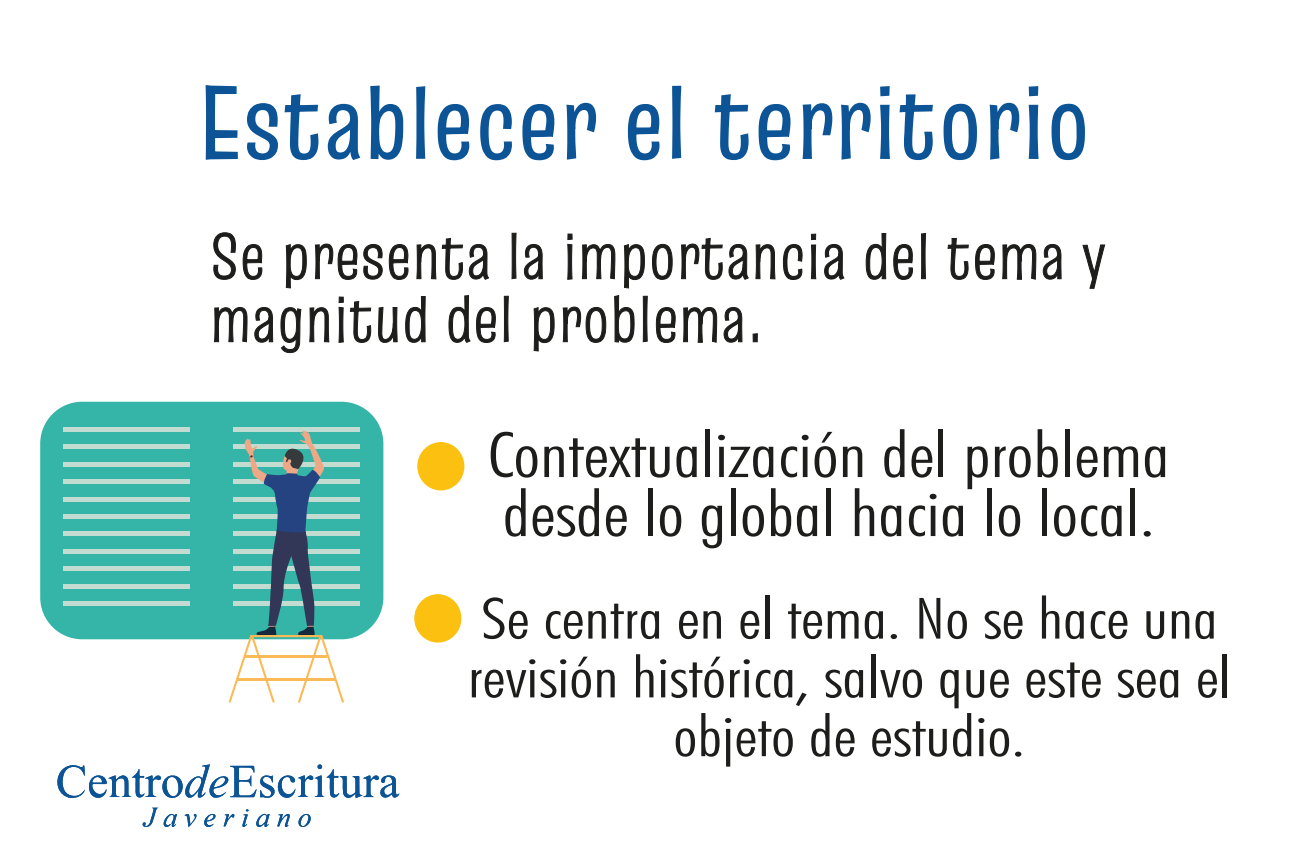
<style>
.page{position:relative;width:1289px;height:854px;background:#fff}
.page>*{position:absolute;margin:0;border:0;box-sizing:border-box;transform-origin:0 0}
.t1{font:500 105px "Truculenta 12 pt";color:#0c5495}
.t2{font:300 65.25px/63px "Truculenta 12 pt";color:#1d1d1b}
.t3{font:300 condensed 63.22px/58.9px "Futura BT";color:#1d1d1b;scale:1.24 1}
.t4{font:300 condensed 57px/58.8px "Futura BT";color:#1d1d1b;text-align:center;scale:1.24 1}
</style>
<div class="page">
<svg style="left:213px;top:232px;width:23px;height:48px"></svg>
<svg style="left:242px;top:244px;width:21px;height:36px"></svg>
<svg style="left:285px;top:244px;width:22px;height:45px"></svg>
<svg style="left:314px;top:243px;width:95px;height:37px"></svg>
<svg style="left:416px;top:237px;width:73px;height:43px"></svg>
<svg style="left:511px;top:232px;width:6px;height:47px"></svg>
<svg style="left:523px;top:244px;width:20px;height:36px"></svg>
<svg style="left:567px;top:233px;width:6px;height:47px"></svg>
<svg style="left:581px;top:244px;width:34px;height:35px"></svg>
<svg style="left:623px;top:244px;width:22px;height:45px"></svg>
<svg style="left:652px;top:244px;width:21px;height:36px"></svg>
<svg style="left:681px;top:237px;width:68px;height:43px"></svg>
<svg style="left:755px;top:244px;width:20px;height:36px"></svg>
<svg style="left:782px;top:244px;width:21px;height:36px"></svg>
<svg style="left:810px;top:233px;width:6px;height:46px"></svg>
<svg style="left:824px;top:244px;width:21px;height:36px"></svg>
<svg style="left:865px;top:233px;width:21px;height:47px"></svg>
<svg style="left:893px;top:244px;width:20px;height:36px"></svg>
<svg style="left:921px;top:233px;width:5px;height:46px"></svg>
<svg style="left:947px;top:238px;width:48px;height:42px"></svg>
<svg style="left:1002px;top:244px;width:34px;height:36px"></svg>
<svg style="left:1042px;top:244px;width:19px;height:36px"></svg>
<svg style="left:1082px;top:244px;width:23px;height:45px"></svg>
<svg style="left:214px;top:307px;width:34px;height:35px"></svg>
<svg style="left:254px;top:307px;width:19px;height:36px"></svg>
<svg style="left:280px;top:307px;width:22px;height:46px"></svg>
<svg style="left:309px;top:307px;width:20px;height:36px"></svg>
<svg style="left:338px;top:296px;width:6px;height:47px"></svg>
<svg style="left:350px;top:301px;width:21px;height:42px"></svg>
<svg style="left:378px;top:307px;width:20px;height:36px"></svg>
<svg style="left:405px;top:296px;width:21px;height:47px"></svg>
<svg style="left:448px;top:295px;width:48px;height:48px"></svg>
<svg style="left:503px;top:295px;width:6px;height:47px"></svg>
<svg style="left:533px;top:307px;width:22px;height:45px"></svg>
<svg style="left:562px;top:306px;width:44px;height:37px"></svg>
<svg style="left:614px;top:295px;width:21px;height:48px"></svg>
<svg style="left:642px;top:295px;width:6px;height:47px"></svg>
<svg style="left:655px;top:307px;width:21px;height:36px"></svg>
<svg style="left:683px;top:307px;width:34px;height:36px"></svg>
<svg style="left:723px;top:307px;width:19px;height:36px"></svg>
<svg style="left:752px;top:333px;width:6px;height:9px"></svg>
<svg style="left:298px;top:813px;width:13px;height:14px"></svg>
<svg style="left:204px;top:814px;width:12px;height:13px"></svg>
<svg style="left:57px;top:764px;width:342px;height:34px"></svg>
<svg style="left:184px;top:814px;width:13px;height:13px"></svg>
<svg style="left:223px;top:814px;width:12px;height:12px"></svg>
<svg style="left:242px;top:809px;width:7px;height:18px"></svg>
<svg style="left:277px;top:813px;width:13px;height:14px"></svg>
<svg style="left:142px;top:807px;width:35px;height:20px"></svg>
<svg style="left:256px;top:813px;width:14px;height:14px"></svg>
<div style="left:417px;top:442px;width:47px;height:48px;background:#fcc010;border-radius:50%"></div>
<div style="left:414px;top:594px;width:47px;height:48px;background:#fcc010;border-radius:50%"></div>
<div style="left:40px;top:402px;width:343px;height:237px;background:#35b5a8;border-radius:42px"></div>
<hr style="left:63px;top:427px;width:126px;height:4px;background:#c2dcd2">
<div style="left:63px;top:444px;width:126px;height:5px;background:#c2dcd2"></div>
<div style="left:63px;top:461px;width:126px;height:5px;background:#c2dcd2"></div>
<div style="left:63px;top:479px;width:126px;height:5px;background:#c2dcd2"></div>
<div style="left:63px;top:496px;width:126px;height:5px;background:#c2dcd2"></div>
<div style="left:63px;top:514px;width:126px;height:5px;background:#c2dcd2"></div>
<div style="left:63px;top:531px;width:126px;height:5px;background:#c2dcd2"></div>
<div style="left:63px;top:549px;width:126px;height:5px;background:#c2dcd2"></div>
<div style="left:63px;top:566px;width:126px;height:5px;background:#c2dcd2"></div>
<div style="left:63px;top:584px;width:126px;height:5px;background:#c2dcd2"></div>
<div style="left:63px;top:601px;width:126px;height:5px;background:#c2dcd2"></div>
<hr style="left:233px;top:427px;width:126px;height:4px;background:#c2dcd2">
<div style="left:233px;top:444px;width:126px;height:5px;background:#c2dcd2"></div>
<div style="left:233px;top:461px;width:126px;height:5px;background:#c2dcd2"></div>
<div style="left:233px;top:479px;width:126px;height:5px;background:#c2dcd2"></div>
<div style="left:233px;top:496px;width:126px;height:5px;background:#c2dcd2"></div>
<div style="left:233px;top:514px;width:126px;height:5px;background:#c2dcd2"></div>
<div style="left:233px;top:531px;width:126px;height:5px;background:#c2dcd2"></div>
<div style="left:233px;top:549px;width:126px;height:5px;background:#c2dcd2"></div>
<div style="left:233px;top:566px;width:126px;height:5px;background:#c2dcd2"></div>
<div style="left:233px;top:584px;width:126px;height:5px;background:#c2dcd2"></div>
<div style="left:233px;top:601px;width:126px;height:5px;background:#c2dcd2"></div>
<svg style="left:228px;top:430px;width:116px;height:272px"></svg>
<hr style="left:245px;top:655px;width:82px;height:2px;background:#faba57">
<hr style="left:237px;top:678px;width:98px;height:2px;background:#faba57">
<h1 class="t1" style="left:198px;top:56px;width:894px">Establecer el territorio</h1>
<p class="t2" style="left:209px;top:224px;width:899px">Se presenta la importancia del tema y magnitud del problema.</p>
<p class="t3" style="left:488px;top:424px;width:551px">Contextualización del problema desde lo global hacia lo local.</p>
<p class="t4" style="left:468px;top:588px;width:617px">Se centra en el tema. No se hace una revisión histórica, salvo que este sea el objeto de estudio.</p>
</div>
